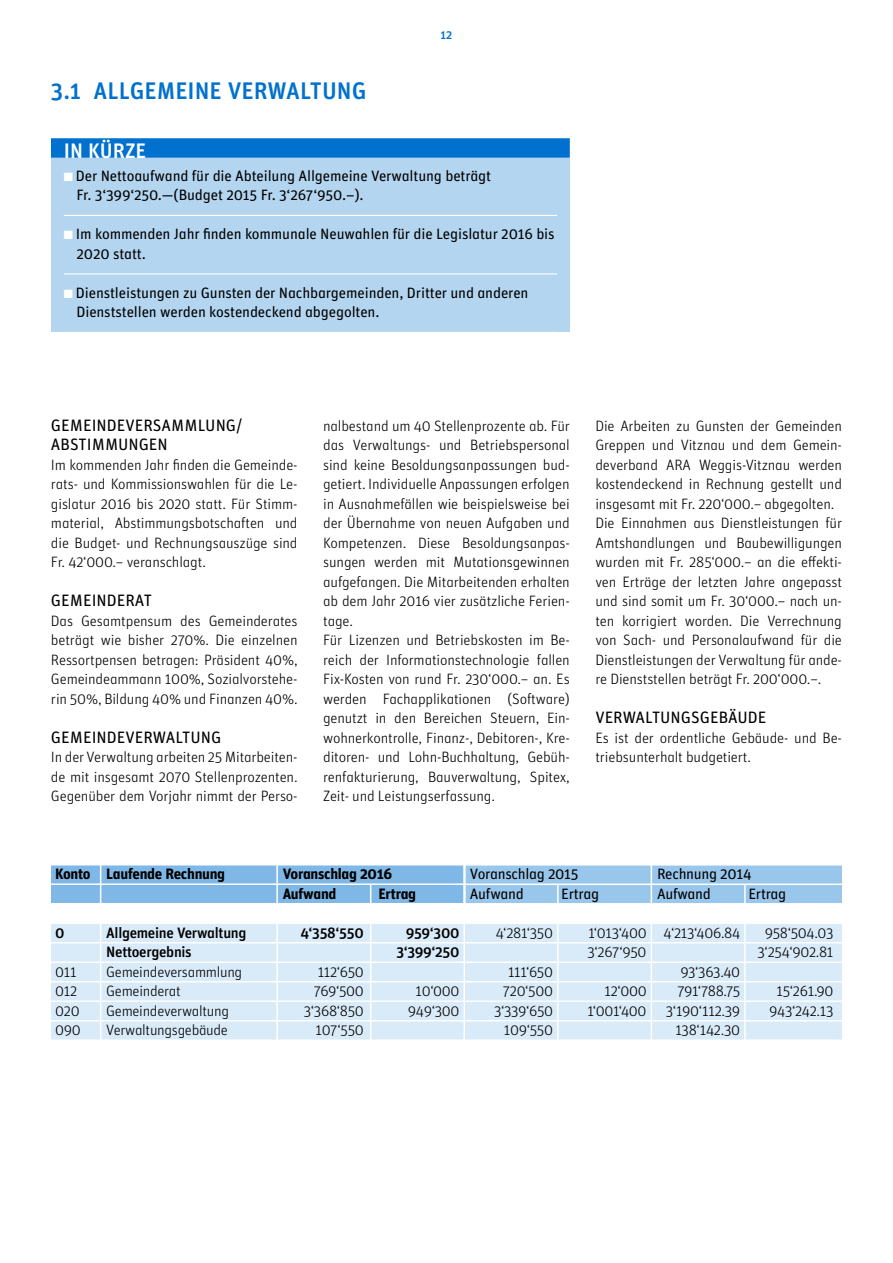
<style>
.page{position:relative;width:893px;height:1263px;background:#fff}
.page>*{position:absolute;margin:0;border:0;box-sizing:border-box;transform-origin:0 0}
.t1{font:24px "Unit Medium Alternate";color:#0071ce}
.t2{font:21px "Unit Medium Alternate";color:#fff}
.t3{font:16.5px/19.5px "Unit Regular Alternate";color:#000}
.t4{font:15px/19.5px "Unit Light Alternate";letter-spacing:-.01em;color:#000;text-align:justify}
.t5{font:15px/19.5px "Unit Regular Alternate";letter-spacing:-.01em;color:#000}
.t6{font:15px "Unit Medium Alternate";letter-spacing:-.02em;color:#000}
.t7{font:15px "Unit Bold Alternate";letter-spacing:-.02em;color:#000}
.t8{font:12px "Unit Medium Alternate";color:#0071ce}
.s1{color:#fff}
</style>
<div class="page">
<div style="left:466px;top:866px;width:376px;height:18px;background:#99c6eb"></div>
<div style="left:51px;top:865px;width:412px;height:18px;background:#7fb8e6"></div>
<div style="left:466px;top:885px;width:376px;height:18px;background:#99c6eb"></div>
<div style="left:51px;top:885px;width:412px;height:18px;background:#7fb8e6"></div>
<div style="left:51px;top:924px;width:791px;height:18px;background:#d9eaf8"></div>
<div style="left:51px;top:943px;width:791px;height:18px;background:#d9eaf8"></div>
<div style="left:51px;top:963px;width:791px;height:18px;background:#d9eaf8"></div>
<div style="left:51px;top:982px;width:791px;height:18px;background:#d9eaf8"></div>
<div style="left:51px;top:1002px;width:791px;height:18px;background:#d9eaf8"></div>
<div style="left:51px;top:1021px;width:791px;height:18px;background:#d9eaf8"></div>
<hr style="left:100px;top:856px;width:1px;height:254px;background:#fff">
<hr style="left:651px;top:856px;width:1px;height:223px;background:#fff">
<hr style="left:463px;top:856px;width:2px;height:227px;background:#fff">
<hr style="left:276px;top:856px;width:2px;height:245px;background:#fff">
<hr style="left:370px;top:885px;width:1px;height:175px;background:#fff">
<hr style="left:557px;top:885px;width:1px;height:182px;background:#fff">
<hr style="left:744px;top:885px;width:2px;height:186px;background:#fff">
<div style="left:51px;top:158px;width:519px;height:174px;background:#b3d5f0"></div>
<div style="left:51px;top:138px;width:519px;height:20px;background:#0071ce"></div>
<hr style="left:64px;top:215px;width:493px;height:1px;background:#fff">
<hr style="left:64px;top:273px;width:493px;height:2px;background:#fff">
<h1 class="t1" style="left:51px;top:81px;width:317px">3.1 ALLGEMEINE VERWALTUNG</h1>
<p class="t8" style="left:441px;top:31px;width:13px">12</p>
<h2 class="t2" style="left:64px;top:143px;width:84px">IN KÜRZE</h2>
<p class="t5" style="left:76px;top:167px;width:416px;text-indent:-13px"><span class="s1">■</span> Der Nettoaufwand für die Abteilung Allgemeine Verwaltung beträgt<br>Fr. 3‘399‘250.—(Budget 2015 Fr. 3‘267‘950.–).</p>
<p class="t5" style="left:76px;top:225px;width:480px;text-indent:-13px"><span class="s1">■</span> Im kommenden Jahr finden kommunale Neuwahlen für die Legislatur 2016 bis<br>2020 statt.</p>
<p class="t5" style="left:76px;top:284px;width:453px;text-indent:-13px"><span class="s1">■</span> Dienstleistungen zu Gunsten der Nachbargemeinden, Dritter und anderen<br>Dienststellen werden kostendeckend abgegolten.</p>
<p class="t3" style="left:51px;top:417px;width:193px">GEMEINDEVERSAMMLUNG/<br>ABSTIMMUNGEN</p>
<p class="t4" style="left:51px;top:456px;width:248px">Im kommenden Jahr finden die Gemeinde&shy;rats- und Kommissionswahlen für die Le&shy;gislatur 2016 bis 2020 statt. Für Stimm&shy;material, Abstimmungsbotschaften und die Budget- und Rechnungsauszüge sind Fr. 42‘000.– veranschlagt.</p>
<p class="t3" style="left:51px;top:592px;width:103px">GEMEINDERAT</p>
<p class="t4" style="left:51px;top:612px;width:248px">Das Gesamtpensum des Gemeinderates beträgt wie bisher 270%. Die einzelnen Ressortpensen betragen: Präsident 40%, Gemeindeammann 100%, Sozialvorstehe&shy;rin 50%, Bildung 40% und Finanzen 40%.</p>
<p class="t3" style="left:51px;top:729px;width:172px">GEMEINDEVERWALTUNG</p>
<p class="t4" style="left:51px;top:749px;width:248px">In der Verwaltung arbeiten 25 Mitarbeiten&shy;de mit insgesamt 2070 Stellenprozenten.<br>Gegenüber dem Vorjahr nimmt der Perso-</p>
<p class="t4" style="left:323px;top:417px;width:248px;text-align:left">nalbestand um 40 Stellenprozente ab. Für das Verwaltungs- und Betriebspersonal sind keine Besoldungsanpassungen bud&shy;getiert. Individuelle Anpassungen erfolgen in Ausnahmefällen wie beispielsweise bei der Übernahme von neuen Aufgaben und Kompetenzen. Diese Besoldungsanpas&shy;sungen werden mit Mutationsgewinnen aufgefangen. Die Mitarbeitenden erhalten ab dem Jahr 2016 vier zusätzliche Ferien&shy;tage.<br>Für Lizenzen und Betriebskosten im Be&shy;reich der Informationstechnologie fallen Fix-Kosten von rund Fr. 230‘000.– an. Es werden Fachapplikationen (Software) genutzt in den Bereichen Steuern, Ein&shy;wohnerkontrolle, Finanz-, Debitoren-, Kre&shy;ditoren- und Lohn-Buchhaltung, Gebüh&shy;renfakturierung, Bauverwaltung, Spitex, Zeit- und Leistungserfassung.</p>
<p class="t4" style="left:595px;top:417px;width:248px;text-align:left">Die Arbeiten zu Gunsten der Gemeinden Greppen und Vitznau und dem Gemein&shy;deverband ARA Weggis-Vitznau werden kostendeckend in Rechnung gestellt und insgesamt mit Fr. 220‘000.– abgegolten.<br>Die Einnahmen aus Dienstleistungen für Amtshandlungen und Baubewilligungen wurden mit Fr. 285‘000.– an die effekti&shy;ven Erträge der letzten Jahre angepasst und sind somit um Fr. 30‘000.– nach un&shy;ten korrigiert worden. Die Verrechnung von Sach- und Personalaufwand für die Dienstleistungen der Verwaltung für ande&shy;re Dienststellen beträgt Fr. 200‘000.–.</p>
<p class="t3" style="left:595px;top:709px;width:173px">VERWALTUNGSGEBÄUDE</p>
<p class="t4" style="left:595px;top:729px;width:248px">Es ist der ordentliche Gebäude- und Be&shy;triebsunterhalt budgetiert.</p>
<p class="t7" style="left:55px;top:869px;width:171px">Konto Laufende Rechnung</p>
<p class="t7" style="left:283px;top:869px;width:111px">Voranschlag 2016</p>
<p class="t5" style="left:470px;top:865px;width:110px">Voranschlag 2015</p>
<p class="t5" style="left:657px;top:865px;width:96px">Rechnung 2014</p>
<p class="t7" style="left:283px;top:888px;width:55px">Aufwand</p>
<p class="t7" style="left:378px;top:888px;width:39px">Ertrag</p>
<p class="t5" style="left:470px;top:885px;width:55px">Aufwand</p>
<p class="t5" style="left:561px;top:885px;width:39px">Ertrag</p>
<p class="t5" style="left:657px;top:885px;width:55px">Aufwand</p>
<p class="t5" style="left:748px;top:885px;width:39px">Ertrag</p>
<p class="t6" style="left:55px;top:927px;width:11px">0</p>
<p class="t6" style="left:106px;top:927px;width:142px">Allgemeine Verwaltung</p>
<p class="t6" style="left:300px;top:927px;width:65px">4‘358‘550</p>
<p class="t6" style="left:406px;top:927px;width:55px">959‘300</p>
<p class="t4" style="left:496px;top:924px;width:59px">4‘281‘350</p>
<p class="t4" style="left:588px;top:924px;width:153px">1‘013‘400 4‘213‘406.84</p>
<p class="t4" style="left:765px;top:924px;width:70px">958‘504.03</p>
<p class="t6" style="left:106px;top:947px;width:87px">Nettoergebnis</p>
<p class="t6" style="left:396px;top:947px;width:65px">3‘399‘250</p>
<p class="t4" style="left:587px;top:944px;width:61px">3‘267‘950</p>
<p class="t4" style="left:758px;top:944px;width:77px">3‘254‘902.81</p>
<p class="t4" style="left:55px;top:963px;width:23px">011</p>
<p class="t4" style="left:106px;top:963px;width:138px">Gemeindeversammlung</p>
<p class="t4" style="left:318px;top:963px;width:48px">112‘650</p>
<p class="t4" style="left:508px;top:963px;width:47px">111‘650</p>
<p class="t4" style="left:680px;top:963px;width:61px">93‘363.40</p>
<p class="t4" style="left:55px;top:983px;width:24px">012</p>
<p class="t4" style="left:106px;top:983px;width:76px">Gemeinderat</p>
<p class="t4" style="left:314px;top:983px;width:52px">769‘500</p>
<p class="t4" style="left:416px;top:983px;width:45px">10‘000</p>
<p class="t4" style="left:503px;top:983px;width:52px">720‘500</p>
<p class="t4" style="left:604px;top:983px;width:44px">12‘000</p>
<p class="t4" style="left:677px;top:983px;width:64px">791‘788.75</p>
<p class="t4" style="left:777px;top:983px;width:58px">15‘261.90</p>
<p class="t4" style="left:55px;top:1002px;width:26px">020</p>
<p class="t4" style="left:106px;top:1002px;width:124px">Gemeindeverwaltung</p>
<p class="t4" style="left:304px;top:1002px;width:62px">3‘368‘850</p>
<p class="t4" style="left:408px;top:1002px;width:53px">949‘300</p>
<p class="t4" style="left:494px;top:1002px;width:61px">3‘339‘650</p>
<p class="t4" style="left:587px;top:1002px;width:61px">1‘001‘400</p>
<p class="t4" style="left:666px;top:1002px;width:76px">3‘190‘112.39</p>
<p class="t4" style="left:769px;top:1002px;width:66px">943‘242.13</p>
<p class="t4" style="left:55px;top:1022px;width:27px">090</p>
<p class="t4" style="left:106px;top:1022px;width:123px">Verwaltungsgebäude</p>
<p class="t4" style="left:315px;top:1022px;width:50px">107‘550</p>
<p class="t4" style="left:504px;top:1022px;width:51px">109‘550</p>
<p class="t4" style="left:675px;top:1022px;width:66px">138‘142.30</p>
</div>
